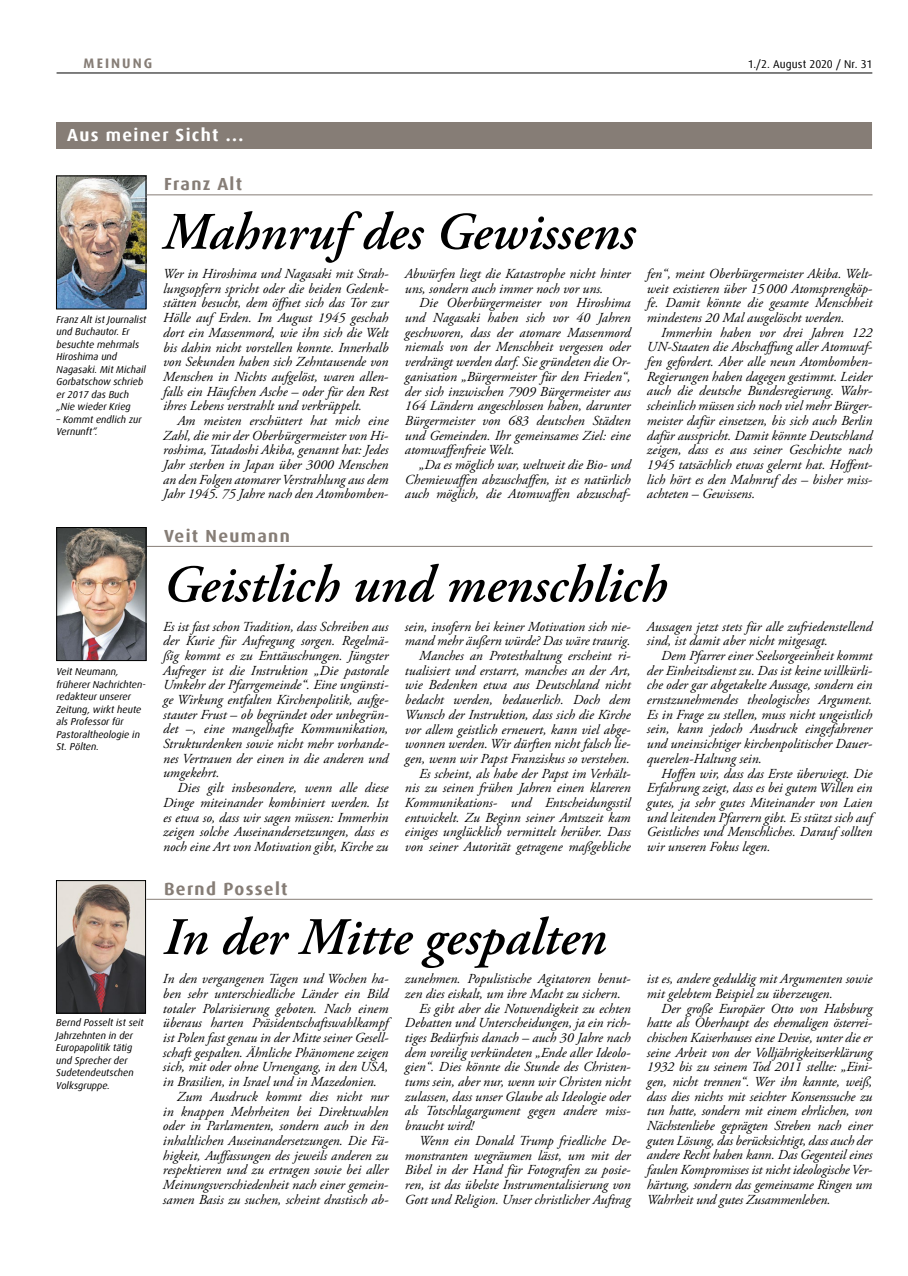
<style>
.page{position:relative;width:908px;height:1276px;background:#fff}
.page>*{position:absolute;margin:0;border:0;box-sizing:border-box;transform-origin:0 0}
.t1{font:italic 600 52.5px "Adobe Garamond Pro";color:#000}
.t2{font:700 17.5px "Dax Offc Pro";letter-spacing:.075em;color:#867d76}
.t3{font:700 17.5px "Dax Offc Pro";letter-spacing:.075em;color:#fff}
.t4{font:italic 13.75px/14.6px "Adobe Garamond Pro";color:#000;text-align:justify}
.t5{font:700 13.75px "Dax Offc Pro";letter-spacing:.15em;color:#867d76}
.t6{font:11.25px "Dax Offc Pro";letter-spacing:.005em;color:#000}
.t7{font:italic 10px/12.5px "Dax Offc Pro";color:#000}
</style>
<div class="page">
<hr style="left:57px;top:73px;width:814px;height:1px;background:#000">
<div style="left:57px;top:122px;width:814px;height:26px;background:#867d76"></div>
<hr style="left:146px;top:546px;width:726px;height:1px;background:#867d76">
<hr style="left:146px;top:899px;width:726px;height:1px;background:#867d76">
<img style="left:58px;top:178px;width:86px;height:129px">
<div style="left:56px;top:176px;width:90px;height:133px;border:1px solid #000"></div>
<hr style="left:146px;top:194px;width:726px;height:1px;background:#867d76">
<img style="left:58px;top:529px;width:86px;height:130px">
<div style="left:56px;top:527px;width:90px;height:134px;border:1px solid #000"></div>
<img style="left:58px;top:882px;width:86px;height:129px">
<div style="left:56px;top:880px;width:90px;height:133px;border:1px solid #000"></div>
<p class="t5" style="left:84px;top:54px;width:70px">MEINUNG</p>
<p class="t6" style="left:747px;top:56px;width:126px">1./2. August 2020 / Nr. 31</p>
<p class="t3" style="left:67px;top:124px;width:177px">Aus meiner Sicht ...</p>
<p class="t2" style="left:164px;top:173px;width:80px">Franz Alt</p>
<p class="t7" style="left:56px;top:313px;width:91px">Franz Alt ist Journalist und Buchautor. Er besuchte mehrmals<br>Hiroshima und<br>Nagasaki. Mit Michail<br>Gorbatschow schrieb er 2017 das Buch „Nie wieder Krieg</p>
<p class="t7" style="left:56px;top:413px;width:87px">– Kommt endlich zur<br>Vernunft“.</p>
<p class="t7" style="left:56px;top:665px;width:91px">Veit Neumann, früherer Nachrichten&shy;redakteur unserer<br>Zeitung, wirkt heute als Professor für<br>Pastoraltheologie in<br>St. Pölten.</p>
<p class="t7" style="left:56px;top:1016px;width:89px">Bernd Posselt ist seit<br>Jahrzehnten in der<br>Europapolitik tätig und Sprecher der<br>Sudetendeutschen<br>Volksgruppe.</p>
<h1 class="t1" style="left:163px;top:202px;width:473px">Mahnruf des Gewissens</h1>
<p class="t4" style="left:163px;top:267px;width:227px">Wer in Hiroshima und Nagasaki mit Strah&shy;lungsopfern spricht oder die beiden Gedenk&shy;stätten besucht, dem öffnet sich das Tor zur Hölle auf Erden. Im August 1945 geschah dort ein Massenmord, wie ihn sich die Welt bis dahin nicht vorstellen konnte. Innerhalb von Sekunden haben sich Zehntausende von Menschen in Nichts aufgelöst, waren allen&shy;falls ein Häufchen Asche – oder für den Rest ihres Lebens verstrahlt und verkrüppelt.</p>
<p class="t4" style="left:163px;top:414px;width:227px;text-indent:14px">Am meisten erschüttert hat mich eine Zahl, die mir der Oberbürgermeister von Hi&shy;roshima, Tatadoshi Akiba, genannt hat: Jedes Jahr sterben in Japan über 3000 Menschen an den Folgen atomarer Verstrahlung aus dem Jahr 1945. 75 Jahre nach den Atombomben-</p>
<p class="t4" style="left:405px;top:267px;width:227px">Abwürfen liegt die Katastrophe nicht hinter uns, sondern auch immer noch vor uns.</p>
<p class="t4" style="left:405px;top:296px;width:227px;text-indent:14px">Die Oberbürgermeister von Hiroshima und Nagasaki haben sich vor 40 Jahren geschworen, dass der atomare Massenmord niemals von der Menschheit vergessen oder verdrängt werden darf. Sie gründeten die Or&shy;ganisation „Bürgermeister für den Frieden“, der sich inzwischen 7909 Bürgermeister aus 164 Ländern angeschlossen haben, darunter Bürgermeister von 683 deutschen Städten und Gemeinden. Ihr gemeinsames Ziel: eine atomwaffenfreie Welt.</p>
<p class="t4" style="left:405px;top:458px;width:227px;text-indent:14px">„Da es möglich war, weltweit die Bio- und Chemiewaffen abzuschaffen, ist es natürlich auch möglich, die Atomwaffen abzuschaf-</p>
<p class="t4" style="left:646px;top:267px;width:227px">fen“, meint Oberbürgermeister Akiba. Welt&shy;weit existieren über 15000 Atomsprengköp&shy;fe. Damit könnte die gesamte Menschheit mindestens 20 Mal ausgelöscht werden.</p>
<p class="t4" style="left:646px;top:325px;width:227px;text-indent:14px">Immerhin haben vor drei Jahren 122<br>UN-Staaten die Abschaffung aller Atomwaf&shy;fen gefordert. Aber alle neun Atombomben-Regierungen haben dagegen gestimmt. Leider auch die deutsche Bundesregierung. Wahr&shy;scheinlich müssen sich noch viel mehr Bürger&shy;meister dafür einsetzen, bis sich auch Berlin dafür ausspricht. Damit könnte Deutschland zeigen, dass es aus seiner Geschichte nach 1945 tatsächlich etwas gelernt hat. Hoffent&shy;lich hört es den Mahnruf des – bisher miss&shy;achteten – Gewissens.</p>
<p class="t2" style="left:164px;top:524px;width:127px">Veit Neumann</p>
<h1 class="t1" style="left:163px;top:554px;width:505px">Geistlich und menschlich</h1>
<p class="t4" style="left:163px;top:619px;width:227px">Es ist fast schon Tradition, dass Schreiben aus der Kurie für Aufregung sorgen. Regelmä&shy;ßig kommt es zu Enttäuschungen. Jüngster Aufreger ist die Instruktion „Die pastorale Umkehr der Pfarrgemeinde“. Eine ungünsti&shy;ge Wirkung entfalten Kirchenpolitik, aufge&shy;stauter Frust – ob begründet oder unbegrün&shy;det –, eine mangelhafte Kommunikation, Strukturdenken sowie nicht mehr vorhande&shy;nes Vertrauen der einen in die anderen und umgekehrt.</p>
<p class="t4" style="left:163px;top:781px;width:227px;text-indent:14px">Dies gilt insbesondere, wenn alle diese Dinge miteinander kombiniert werden. Ist es etwa so, dass wir sagen müssen: Immerhin zeigen solche Auseinandersetzungen, dass es noch eine Art von Motivation gibt, Kirche zu</p>
<p class="t2" style="left:164px;top:877px;width:125px">Bernd Posselt</p>
<p class="t4" style="left:405px;top:619px;width:227px;text-align:right">sein, insofern bei keiner Motivation sich nie&shy;mand mehr äußern würde? Das wäre traurig.<br>Manches an Protesthaltung erscheint ri&shy;tualisiert und erstarrt, manches an der Art, wie Bedenken etwa aus Deutschland nicht bedacht werden, bedauerlich. Doch dem Wunsch der Instruktion, dass sich die Kirche vor allem geistlich erneuert, kann viel abge&shy;wonnen werden. Wir dürften nicht falsch lie&shy;gen, wenn wir Papst Franziskus so verstehen.<br>Es scheint, als habe der Papst im Verhält&shy;nis zu seinen frühen Jahren einen klareren Kommunikations- und Entscheidungsstil entwickelt. Zu Beginn seiner Amtszeit kam einiges unglücklich vermittelt herüber. Dass von seiner Autorität getragene maßgebliche</p>
<p class="t4" style="left:646px;top:619px;width:227px">Aussagen jetzt stets für alle zufriedenstellend sind, ist damit aber nicht mitgesagt.</p>
<p class="t4" style="left:646px;top:649px;width:227px;text-indent:14px">Dem Pfarrer einer Seelsorgeeinheit kommt der Einheitsdienst zu. Das ist keine willkürli&shy;che oder gar abgetakelte Aussage, sondern ein ernstzunehmendes theologisches Argument.<br>Es in Frage zu stellen, muss nicht ungeistlich sein, kann jedoch Ausdruck eingefahrener und uneinsichtiger kirchenpolitischer Dauer&shy;querelen-Haltung sein.</p>
<p class="t4" style="left:646px;top:766px;width:227px;text-indent:14px">Hoffen wir, dass das Erste überwiegt. Die Erfahrung zeigt, dass es bei gutem Willen ein gutes, ja sehr gutes Miteinander von Laien und leitenden Pfarrern gibt. Es stützt sich auf Geistliches und Menschliches. Darauf sollten wir unseren Fokus legen.</p>
<h1 class="t1" style="left:163px;top:907px;width:445px">In der Mitte gespalten</h1>
<p class="t4" style="left:163px;top:972px;width:227px">In den vergangenen Tagen und Wochen ha-</p>
<p class="t4" style="left:163px;top:986px;width:227px">ben sehr unterschiedliche Länder ein Bild</p>
<p class="t4" style="left:163px;top:1001px;width:227px">totaler Polarisierung geboten. Nach einem</p>
<p class="t4" style="left:163px;top:1016px;width:227px">überaus harten Präsidentschaftswahlkampf</p>
<p class="t4" style="left:163px;top:1030px;width:227px">ist Polen fast genau in der Mitte seiner Gesell-</p>
<p class="t4" style="left:163px;top:1045px;width:227px">schaft gespalten. Ähnliche Phänomene zeigen</p>
<p class="t4" style="left:163px;top:1060px;width:227px">sich, mit oder ohne Urnengang, in den USA,</p>
<p class="t4" style="left:163px;top:1074px;width:215px">in Brasilien, in Israel und in Mazedonien.</p>
<p class="t4" style="left:177px;top:1089px;width:213px">Zum Ausdruck kommt dies nicht nur</p>
<p class="t4" style="left:163px;top:1104px;width:227px">in knappen Mehrheiten bei Direktwahlen</p>
<p class="t4" style="left:163px;top:1119px;width:227px">oder in Parlamenten, sondern auch in den</p>
<p class="t4" style="left:163px;top:1133px;width:227px">inhaltlichen Auseinandersetzungen. Die Fä-</p>
<p class="t4" style="left:163px;top:1148px;width:227px">higkeit, Auffassungen des jeweils anderen zu</p>
<p class="t4" style="left:163px;top:1163px;width:227px">respektieren und zu ertragen sowie bei aller</p>
<p class="t4" style="left:163px;top:1177px;width:227px">Meinungsverschiedenheit nach einer gemein-</p>
<p class="t4" style="left:163px;top:1192px;width:227px">samen Basis zu suchen, scheint drastisch ab-</p>
<p class="t4" style="left:405px;top:972px;width:227px">zunehmen. Populistische Agitatoren benut-</p>
<p class="t4" style="left:405px;top:986px;width:217px">zen dies eiskalt, um ihre Macht zu sichern.</p>
<p class="t4" style="left:419px;top:1001px;width:213px">Es gibt aber die Notwendigkeit zu echten</p>
<p class="t4" style="left:405px;top:1016px;width:227px">Debatten und Unterscheidungen, ja ein rich-</p>
<p class="t4" style="left:405px;top:1030px;width:227px">tiges Bedürfnis danach – auch 30 Jahre nach</p>
<p class="t4" style="left:405px;top:1045px;width:227px">dem voreilig verkündeten „Ende aller Ideolo-</p>
<p class="t4" style="left:405px;top:1060px;width:227px">gien“. Dies könnte die Stunde des Christen-</p>
<p class="t4" style="left:405px;top:1074px;width:227px">tums sein, aber nur, wenn wir Christen nicht</p>
<p class="t4" style="left:405px;top:1089px;width:227px">zulassen, dass unser Glaube als Ideologie oder</p>
<p class="t4" style="left:405px;top:1104px;width:227px">als Totschlagargument gegen andere miss-</p>
<p class="t4" style="left:405px;top:1118px;width:70px">braucht wird!</p>
<p class="t4" style="left:419px;top:1133px;width:213px">Wenn ein Donald Trump friedliche De-</p>
<p class="t4" style="left:405px;top:1148px;width:227px">monstranten wegräumen lässt, um mit der</p>
<p class="t4" style="left:405px;top:1163px;width:227px">Bibel in der Hand für Fotografen zu posie-</p>
<p class="t4" style="left:405px;top:1177px;width:227px">ren, ist das übelste Instrumentalisierung von</p>
<p class="t4" style="left:405px;top:1192px;width:227px">Gott und Religion. Unser christlicher Auftrag</p>
<p class="t4" style="left:646px;top:972px;width:227px">ist es, andere geduldig mit Argumenten sowie mit gelebtem Beispiel zu überzeugen.</p>
<p class="t4" style="left:646px;top:1001px;width:227px;text-indent:14px">Der große Europäer Otto von Habsburg hatte als Oberhaupt des ehemaligen österrei&shy;chischen Kaiserhauses eine Devise, unter die er seine Arbeit von der Volljährigkeitserklärung 1932 bis zu seinem Tod 2011 stellte: „Eini&shy;gen, nicht trennen“. Wer ihn kannte, weiß, dass dies nichts mit seichter Konsenssuche zu tun hatte, sondern mit einem ehrlichen, von Nächstenliebe geprägten Streben nach einer guten Lösung, das berücksichtigt, dass auch der andere Recht haben kann. Das Gegenteil eines faulen Kompromisses ist nicht ideologische Ver&shy;härtung, sondern das gemeinsame Ringen um Wahrheit und gutes Zusammenleben.</p>
</div>
